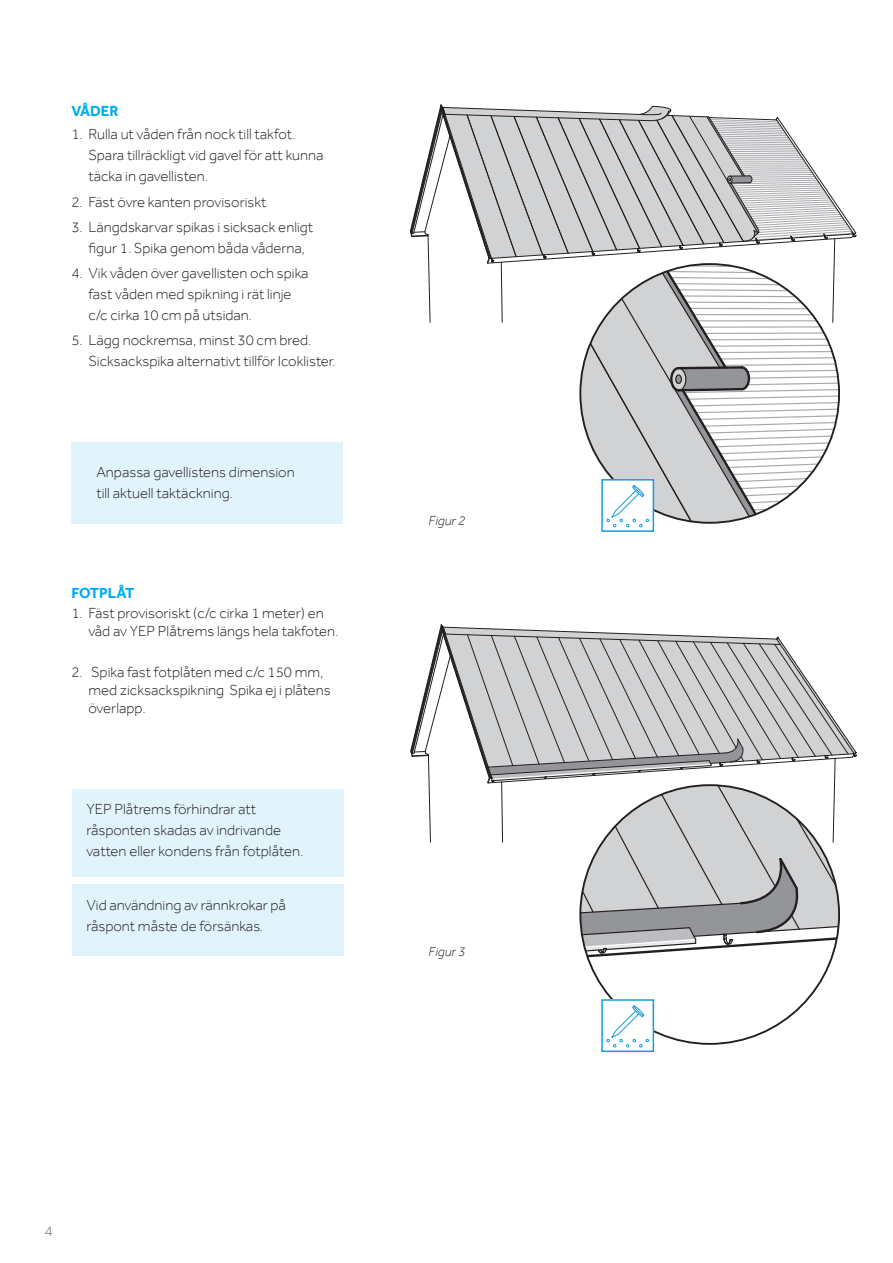
<style>
.page{position:relative;width:893px;height:1263px;background:#fff}
.page>*{position:absolute;margin:0;border:0;box-sizing:border-box;transform-origin:0 0}
.t1{font:300 15px/21px "Effra";color:#231f20}
.t2{font:700 15px "Effra";letter-spacing:-.02em;color:#00aeef}
.t3{font:700 15px "Effra";color:#00aeef}
.t4{font:300 15px "Effra";color:#666969}
.t5{font:italic 300 13.5px "Effra";color:#231f20}
.s1{color:#fff}
</style>
<div class="page">
<div style="left:71px;top:442px;width:271px;height:82px;background:#e1f4fc"></div>
<div style="left:72px;top:789px;width:271px;height:88px;background:#e1f4fc"></div>
<div style="left:72px;top:884px;width:271px;height:72px;background:#e1f4fc"></div>
<svg style="left:410px;top:104px;width:447px;height:428px"></svg>
<svg style="left:410px;top:624px;width:447px;height:429px"></svg>
<p class="t3" style="left:71px;top:102px;width:49px">VÅDER</p>
<p class="t1" style="left:88px;top:124px;width:236px;text-indent:-17px">1. Rulla ut våden från nock till takfot.<br>Spara tillräckligt vid gavel för att kunna täcka in gavellisten.</p>
<p class="t1" style="left:71px;top:191px;width:197px">2. Fäst övre kanten provisoriskt</p>
<p class="t1" style="left:71px;top:216px;width:243px;text-align:center">3. Längdskarvar spikas i sicksack enligt figur 1. Spika genom båda våderna,</p>
<p class="t1" style="left:88px;top:262px;width:222px;text-indent:-17px">4. Vik våden över gavellisten och spika fast våden med spikning i rät linje c/c cirka 10 cm på utsidan.</p>
<p class="t1" style="left:88px;top:330px;width:249px;text-indent:-17px">5. Lägg nockremsa, minst 30 cm bred.<br>Sicksackspika alternativt tillför Icoklister.</p>
<p class="t1" style="left:96px;top:462px;width:200px">Anpassa gavellistens dimension till aktuell taktäckning.</p>
<p class="t2" style="left:71px;top:584px;width:65px">FOTPLÅT</p>
<p class="t1" style="left:88px;top:604px;width:251px;line-height:18px;text-indent:-17px">1. Fäst provisoriskt (c/c cirka 1 meter) en våd av YEP Plåtrems längs hela takfoten.</p>
<p class="t1" style="left:88px;top:662px;width:244px;line-height:18px;text-indent:-17px">2. Spika fast fotplåten med c/c 150 mm, med zicksackspikning Spika ej i plåtens överlapp.</p>
<p class="t1" style="left:86px;top:799px;width:218px">YEP Plåtrems förhindrar att råsponten skadas av indrivande vatten eller kondens från fotplåten.</p>
<p class="t1" style="left:86px;top:894px;width:201px">Vid användning av rännkrokar på råspont måste de försänkas.</p>
<p class="t5" style="left:429px;top:512px;width:38px">Figur 2</p>
<p class="t5" style="left:429px;top:943px;width:38px">Figur 3</p>
<p class="t4" style="left:44px;top:1222px;width:13px">4<span class="s1">.</span></p>
</div>
